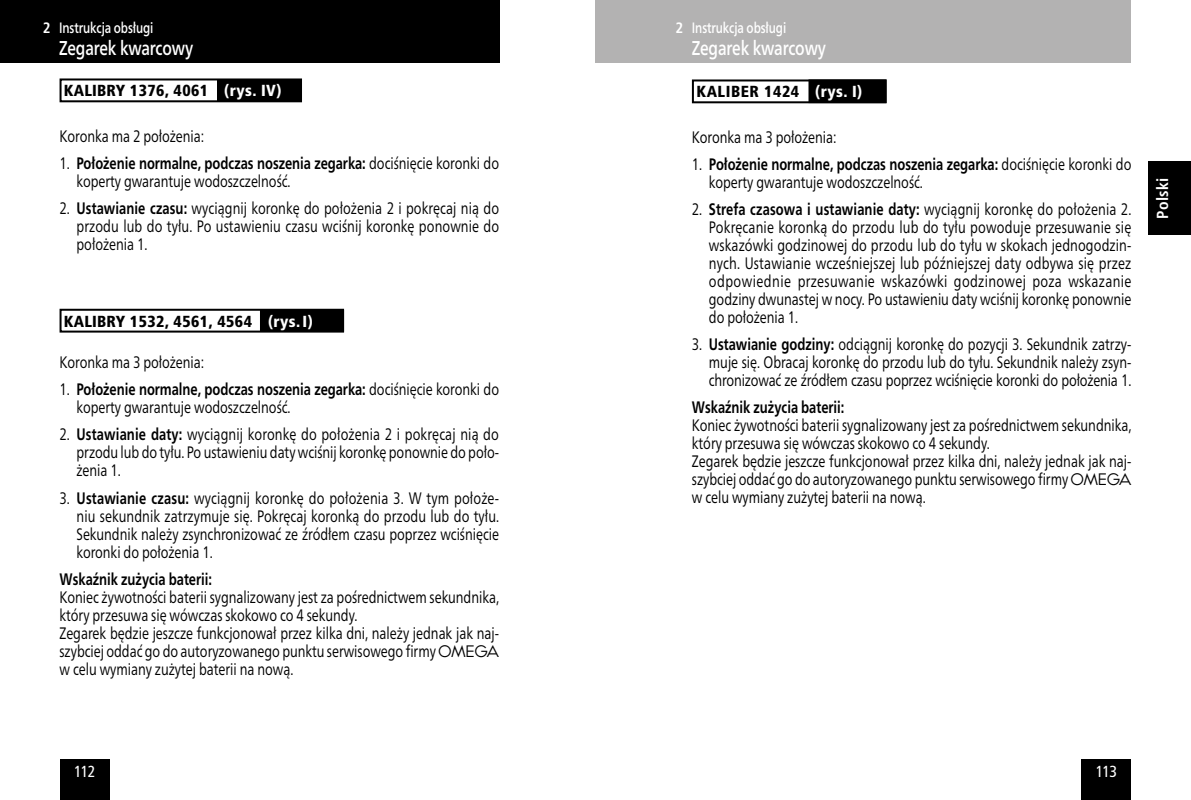
<style>
.page{position:relative;width:1191px;height:800px;background:#fff}
.page>*{position:absolute;margin:0;border:0;box-sizing:border-box;transform-origin:0 0}
.t1{font:500 20px "Frutiger Neue LTCYR";letter-spacing:-.01em;color:#fff;scale:.77 1}
.t2{font:16.6px/18px "Frutiger Neue LTCYR";letter-spacing:-.005em;color:#000;scale:.77 1}
.t3{font:700 16.6px "Frutiger Neue LTCYR";color:#000;scale:.77 1}
.t4{font:900 condensed 16px "Frutiger LT Std";letter-spacing:.03em;color:#000}
.t5{font:condensed 16px "Frutiger LT Std";letter-spacing:-.05em;color:#fff}
.t6{font:700 condensed 16px "Frutiger LT Std";letter-spacing:.015em;color:#fff}
.t7{font:500 15px "Frutiger Neue LTCYR";letter-spacing:-.01em;color:#fff;scale:.77 1}
.s1{font-family:"Frutiger LT Std";font-weight:700;font-stretch:condensed}
.s2{color:#fff}
.s3{font-weight:700}
.s4{font-family:"OMEGACT"}
</style>
<div class="page">
<div style="left:1081px;top:759px;width:50px;height:40px;background:#000"></div>
<div style="left:60px;top:759px;width:50px;height:40px;background:#000"></div>
<div style="left:1148px;top:161px;width:43px;height:74px;background:#000"></div>
<div style="left:0;top:0;width:499px;height:62px;background:#000"></div>
<div style="left:217px;top:79px;width:84px;height:22px;background:#000"></div>
<div style="left:60px;top:78px;width:242px;height:24px;border:2px solid #000"></div>
<div style="left:261px;top:311px;width:82px;height:19px;background:#000"></div>
<div style="left:60px;top:309px;width:284px;height:23px;border:2px solid #000"></div>
<div style="left:595px;top:0;width:536px;height:62px;background:#b3b2b2"></div>
<div style="left:809px;top:80px;width:76px;height:22px;background:#000"></div>
<div style="left:808px;top:79px;width:78px;height:24px;border:2px solid #000"></div>
<div style="left:692px;top:79px;width:194px;height:24px;border:2px solid #000"></div>
<p class="t7" style="left:43px;top:19px;width:145px"><span class="s1">2</span> Instrukcja obsługi</p>
<p class="t1" style="left:59px;top:37px;width:176px">Zegarek kwarcowy</p>
<p class="t4" style="left:64px;top:81px;width:219px">KALIBRY 1376, 4061 <span class="s2">(rys. IV)</span></p>
<p class="t2" style="left:60px;top:127px;width:189px">Koronka ma 2 położenia:</p>
<p class="t2" style="left:77px;top:154px;width:550px;text-indent:-17px">1. <span class="s3">Położenie normalne, podczas noszenia zegarka:</span> dociśnięcie koronki do koperty gwarantuje wodoszczelność.</p>
<p class="t2" style="left:77px;top:199px;width:550px;text-align:justify;text-indent:-17px">2. <span class="s3">Ustawianie czasu:</span> wyciągnij koronkę do położenia 2 i pokręcaj nią do przodu lub do tyłu. Po ustawieniu czasu wciśnij koronkę ponownie do położenia 1.</p>
<p class="t4" style="left:64px;top:311px;width:250px">KALIBRY 1532, 4561, 4564 <span class="s2">(rys.I)</span></p>
<p class="t2" style="left:60px;top:353px;width:189px">Koronka ma 3 położenia:</p>
<p class="t2" style="left:77px;top:380px;width:550px;text-indent:-17px">1. <span class="s3">Położenie normalne, podczas noszenia zegarka:</span> dociśnięcie koronki do koperty gwarantuje wodoszczelność.</p>
<p class="t2" style="left:77px;top:425px;width:550px;text-align:justify;text-indent:-17px">2. <span class="s3">Ustawianie daty:</span> wyciągnij koronkę do położenia 2 i pokręcaj nią do przodu lub do tyłu. Po ustawieniu daty wciśnij koronkę ponownie do poło&shy;żenia 1.</p>
<p class="t2" style="left:77px;top:488px;width:550px;text-align:justify;text-indent:-17px">3. <span class="s3">Ustawianie czasu:</span> wyciągnij koronkę do położenia 3. W tym położe&shy;niu sekundnik zatrzymuje się. Pokręcaj koronką do przodu lub do tyłu.<br>Sekundnik należy zsynchronizować ze źródłem czasu poprzez wciśnięcie koronki do położenia 1.</p>
<p class="t3" style="left:60px;top:569px;width:199px">Wskaźnik zużycia baterii:</p>
<p class="t2" style="left:60px;top:587px;width:572px">Koniec żywotności baterii sygnalizowany jest za pośrednictwem sekundnika, który przesuwa się wówczas skokowo co 4 sekundy.<br>Zegarek będzie jeszcze funkcjonował przez kilka dni, należy jednak jak naj&shy;szybciej oddać go do autoryzowanego punktu serwisowego firmy <span class="s4">OMEGA </span>w celu wymiany zużytej baterii na nową.</p>
<p class="t7" style="left:675px;top:19px;width:145px"><span class="s1">2</span> Instrukcja obsługi</p>
<p class="t1" style="left:692px;top:37px;width:176px">Zegarek kwarcowy</p>
<p class="t4" style="left:696px;top:82px;width:167px">KALIBER 1424 <span class="s2">(rys. I)</span></p>
<p class="t2" style="left:692px;top:128px;width:189px">Koronka ma 3 położenia:</p>
<p class="t2" style="left:709px;top:155px;width:550px;text-indent:-17px">1. <span class="s3">Położenie normalne, podczas noszenia zegarka:</span> dociśnięcie koronki do koperty gwarantuje wodoszczelność.</p>
<p class="t2" style="left:709px;top:200px;width:550px;text-align:justify;text-indent:-17px">2. <span class="s3">Strefa czasowa i ustawianie daty:</span> wyciągnij koronkę do położenia 2.<br>Pokręcanie koronką do przodu lub do tyłu powoduje przesuwanie się wskazówki godzinowej do przodu lub do tyłu w skokach jednogodzin&shy;nych. Ustawianie wcześniejszej lub późniejszej daty odbywa się przez odpowiednie przesuwanie wskazówki godzinowej poza wskazanie godziny dwunastej w nocy. Po ustawieniu daty wciśnij koronkę ponownie do położenia 1.</p>
<p class="t2" style="left:709px;top:335px;width:550px;text-align:justify;text-indent:-17px">3. <span class="s3">Ustawianie godziny:</span> odciągnij koronkę do pozycji 3. Sekundnik zatrzy&shy;muje się. Obracaj koronkę do przodu lub do tyłu. Sekundnik należy zsyn&shy;chronizować ze źródłem czasu poprzez wciśnięcie koronki do położenia 1.</p>
<p class="t3" style="left:692px;top:397px;width:199px">Wskaźnik zużycia baterii:</p>
<p class="t2" style="left:692px;top:416px;width:572px">Koniec żywotności baterii sygnalizowany jest za pośrednictwem sekundnika, który przesuwa się wówczas skokowo co 4 sekundy.<br>Zegarek będzie jeszcze funkcjonował przez kilka dni, należy jednak jak naj&shy;szybciej oddać go do autoryzowanego punktu serwisowego firmy <span class="s4">OMEGA </span>w celu wymiany zużytej baterii na nową.</p>
<p class="t6" style="left:1153px;top:219px;width:42px;rotate:-90deg">Polski</p>
<p class="t5" style="left:74px;top:762px;width:23px">112</p>
<p class="t5" style="left:1095px;top:762px;width:23px">113</p>
</div>
